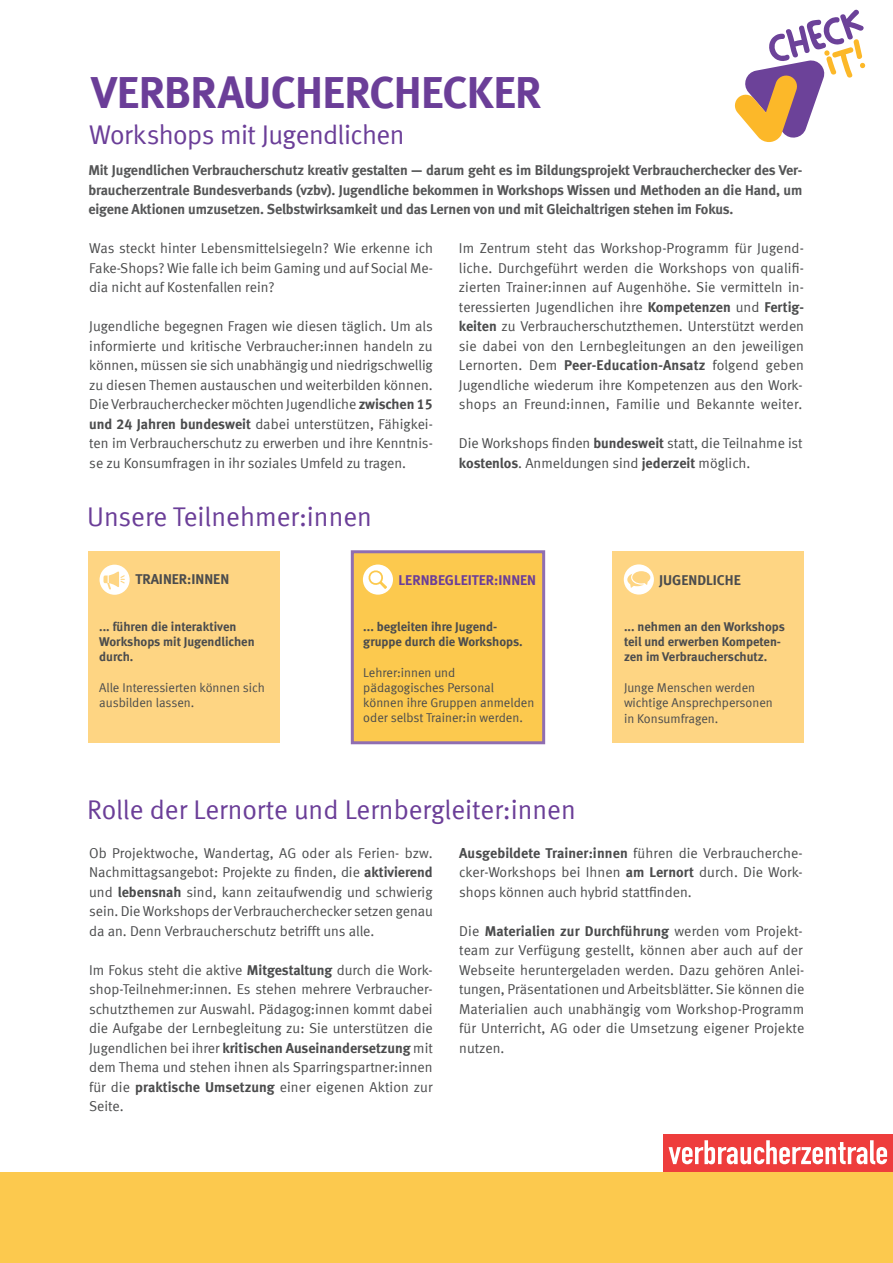
<style>
.page{position:relative;width:893px;height:1263px;background:#fff}
.page>*{position:absolute;margin:0;border:0;box-sizing:border-box;transform-origin:0 0}
.Kapitelhead{font:700 45px "VZ Meta LF";letter-spacing:-.015em;color:#6b3e98}
.Ü2{font:27px "VZ Meta LF";color:#6b3e98}
.Kapitelhead-2{font:27px "VZ Meta LF";letter-spacing:-.02em;color:#6b3e98}
.Body{font:14.25px/19.5px "VZ Meta LF";color:#4b4c4d;text-align:justify}
.Body_Icon{font:700 14.25px/19.5px "VZ Meta LF";letter-spacing:-.01em;color:#555657;text-align:justify}
.t1{font:700 14.25px "VZ Meta LF";color:#4b4c4d}
.t2{font:700 14.25px "VZ Meta LF";color:#6b3e98}
.t3{font:12.75px/15.3px "VZ Meta LF";color:#4b4c4d}
.t4{font:700 12.75px/15.3px "VZ Meta LF";color:#4b4c4d}
.s1{color:#4b4c4d}
.s2{font-weight:700}
</style>
<div class="page">
<div style="left:0;top:1172px;width:893px;height:91px;background:#fcc94e"></div>
<svg style="left:734px;top:9px;width:131px;height:133px"></svg>
<div style="left:663px;top:1134px;width:230px;height:38px;background:#ee3d3c"></div>
<svg style="left:669px;top:1140px;width:218px;height:24px"></svg>
<div style="left:89px;top:552px;width:191px;height:191px;background:#fed583"></div>
<svg style="left:100px;top:565px;width:30px;height:30px"></svg>
<div style="left:351px;top:550px;width:194px;height:194px;background:#fcc94e;border:3px solid #6b3e98"></div>
<svg style="left:363px;top:564px;width:30px;height:31px"></svg>
<div style="left:612px;top:552px;width:192px;height:191px;background:#fed583"></div>
<svg style="left:624px;top:564px;width:30px;height:30px"></svg>
<p class="Kapitelhead" style="left:91px;top:66px;width:452px">VERBRAUCHERCHECKER</p>
<p class="Kapitelhead-2" style="left:89px;top:119px;width:317px">Workshops mit Jugendlichen</p>
<p class="Body_Icon" style="left:88px;top:160px;width:716px">Mit Jugendlichen Verbraucherschutz kreativ gestalten <span class="s1">—</span> darum geht es im Bildungsprojekt Verbraucherchecker des Ver&shy;braucherzentrale Bundesverbands (vzbv). Jugendliche bekommen in Workshops Wissen und Methoden an die Hand, um eigene Aktionen umzusetzen. Selbstwirksamkeit und das Lernen von und mit Gleichaltrigen stehen im Fokus.</p>
<p class="Body" style="left:89px;top:238px;width:345px">Was steckt hinter Lebensmittelsiegeln? Wie erkenne ich Fake-Shops? Wie falle ich beim Gaming und auf Social Me&shy;dia nicht auf Kostenfallen rein?</p>
<p class="Body" style="left:89px;top:316px;width:345px">Jugendliche begegnen Fragen wie diesen täglich. Um als informierte und kritische Verbraucher:innen handeln zu können, müssen sie sich unabhängig und niedrigschwellig zu diesen Themen austauschen und weiterbilden können.<br>Die Verbraucherchecker möchten Jugendliche <span class="s2">zwischen 15 und 24 Jahren bundesweit</span> dabei unterstützen, Fähigkei&shy;ten im Verbraucherschutz zu erwerben und ihre Kenntnis&shy;se zu Konsumfragen in ihr soziales Umfeld zu tragen.</p>
<p class="Body" style="left:459px;top:238px;width:347px">Im Zentrum steht das Workshop-Programm für Jugend&shy;liche. Durchgeführt werden die Workshops von qualifi&shy;zierten Trainer:innen auf Augenhöhe. Sie vermitteln in&shy;teressierten Jugendlichen ihre <span class="s2">Kompetenzen</span> und <span class="s2">Fertig&shy;keiten</span> zu Verbraucherschutzthemen. Unterstützt werden sie dabei von den Lernbegleitungen an den jeweiligen Lernorten. Dem <span class="s2">Peer-Education-Ansatz</span> folgend geben Jugendliche wiederum ihre Kompetenzen aus den Work&shy;shops an Freund:innen, Familie und Bekannte weiter.</p>
<p class="Body" style="left:459px;top:433px;width:345px">Die Workshops finden <span class="s2">bundesweit</span> statt, die Teilnahme ist <span class="s2">kostenlos</span>. Anmeldungen sind <span class="s2">jederzeit</span> möglich.</p>
<h2 class="Ü2" style="left:87px;top:501px;width:286px">Unsere Teilnehmer:innen</h2>
<p class="t1" style="left:135px;top:571px;width:95px">TRAINER:INNEN</p>
<p class="t4" style="left:99px;top:619px;width:157px">... führen die interaktiven<br>Workshops mit Jugendlichen durch.</p>
<p class="t3" style="left:99px;top:680px;width:167px">Alle Interessierten können sich ausbilden lassen.</p>
<p class="t2" style="left:399px;top:571px;width:139px">LERNBEGLEITER:INNEN</p>
<p class="t4" style="left:363px;top:618px;width:161px">... begleiten ihre Jugend&shy;gruppe durch die Workshops.</p>
<p class="t3" style="left:363px;top:664px;width:172px">Lehrer:innen und pädagogisches Personal können ihre Gruppen anmelden oder selbst Trainer:in werden.</p>
<h2 class="Ü2" style="left:87px;top:794px;width:490px">Rolle der Lernorte und Lernbergleiter:innen</h2>
<p class="t1" style="left:659px;top:571px;width:83px">JUGENDLICHE</p>
<p class="t4" style="left:624px;top:619px;width:162px">... nehmen an den Workshops teil und erwerben Kompeten&shy;zen im Verbraucherschutz.</p>
<p class="t3" style="left:624px;top:680px;width:150px">Junge Menschen werden wichtige Ansprechpersonen in Konsumfragen.</p>
<p class="Body" style="left:89px;top:843px;width:345px">Ob Projektwoche, Wandertag, AG oder als Ferien- bzw.<br>Nachmittagsangebot: Projekte zu finden, die <span class="s2">aktivierend </span>und <span class="s2">lebensnah</span> sind, kann zeitaufwendig und schwierig sein. Die Workshops der Verbraucherchecker setzen genau da an. Denn Verbraucherschutz betrifft uns alle.</p>
<p class="Body" style="left:89px;top:960px;width:345px">Im Fokus steht die aktive <span class="s2">Mitgestaltung</span> durch die Work&shy;shop-Teilnehmer:innen. Es stehen mehrere Verbraucher&shy;schutzthemen zur Auswahl. Pädagog:innen kommt dabei die Aufgabe der Lernbegleitung zu: Sie unterstützen die Jugendlichen bei ihrer <span class="s2">kritischen Auseinandersetzung</span> mit dem Thema und stehen ihnen als Sparringspartner:innen für die <span class="s2">praktische Umsetzung</span> einer eigenen Aktion zur Seite.</p>
<p class="Body" style="left:459px;top:843px;width:345px"><span class="s2">Ausgebildete Trainer:innen</span> führen die Verbraucherche&shy;cker-Workshops bei Ihnen <span class="s2">am Lernort</span> durch. Die Work&shy;shops können auch hybrid stattfinden.</p>
<p class="Body" style="left:459px;top:921px;width:347px;text-align:left">Die <span class="s2">Materialien zur Durchführung</span> werden vom Projekt&shy;team zur Verfügung gestellt, können aber auch auf der Webseite heruntergeladen werden. Dazu gehören Anlei&shy;tungen, Präsentationen und Arbeitsblätter. Sie können die Materialien auch unabhängig vom Workshop-Programm für Unterricht, AG oder die Umsetzung eigener Projekte nutzen.</p>
</div>
